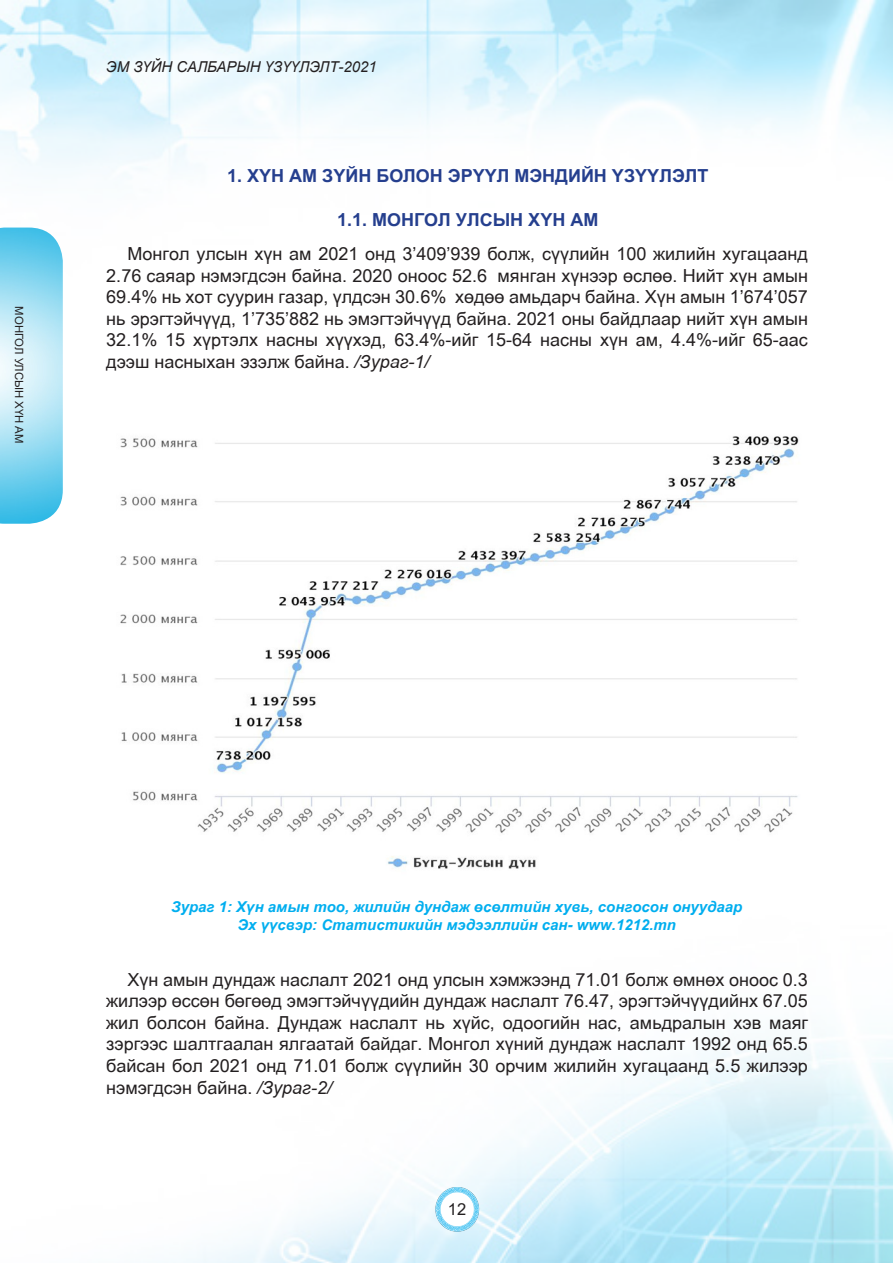
<style>
.page{position:relative;width:893px;height:1263px;background:#fff}
.page>*{position:absolute;margin:0;border:0;box-sizing:border-box;transform-origin:0 0}
.t1{font:18px/21.6px "Arial";color:#231f20;text-align:justify}
.t2{font:700 18px "Arial";color:#253f8e}
.t3{font:16.5px "Arial";color:#231f20}
.t4{font:italic 700 15px/18px "Arial";color:#00aeef;text-align:center}
.t5{font:italic 15px "Arial";color:#231f20}
.t6{font:11.25px "Arial";color:#231f20}
.s1{font-style:italic}
</style>
<div class="page">
<img style="left:0;top:0;width:893px;height:1263px">
<img style="left:433px;top:1183px;width:48px;height:50px">
<img style="left:111px;top:405px;width:691px;height:484px">
<img style="left:0;top:228px;width:63px;height:296px">
<p class="t6" style="left:27px;top:306px;width:138px;rotate:90deg">МОНГОЛ УЛСЫН ХҮН АМ</p>
<p class="t5" style="left:106px;top:57px;width:272px">ЭМ ЗҮЙН САЛБАРЫН ҮЗҮҮЛЭЛТ-2021</p>
<p class="t2" style="left:227px;top:166px;width:483px">1. ХҮН АМ ЗҮЙН БОЛОН ЭРҮҮЛ МЭНДИЙН ҮЗҮҮЛЭЛТ</p>
<p class="t2" style="left:337px;top:210px;width:263px">1.1. МОНГОЛ УЛСЫН ХҮН АМ</p>
<p class="t1" style="left:106px;top:243px;width:703px;text-indent:21px">Монгол улсын хүн ам 2021 онд 3’409’939 болж, сүүлийн 100 жилийн хугацаанд 2.76 саяар нэмэгдсэн байна. 2020 оноос 52.6 мянган хүнээр өслөө. Нийт хүн амын 69.4% нь хот суурин газар, үлдсэн 30.6% хөдөө амьдарч байна. Хүн амын 1’674’057 нь эрэгтэйчүүд, 1’735’882 нь эмэгтэйчүүд байна. 2021 оны байдлаар нийт хүн амын 32.1% 15 хүртэлх насны хүүхэд, 63.4%-ийг 15-64 насны хүн ам, 4.4%-ийг 65-аас дээш насныхан эзэлж байна. <span class="s1">/Зураг-1/</span></p>
<p class="t4" style="left:171px;top:898px;width:573px">Зураг 1: Хүн амын тоо, жилийн дундаж өсөлтийн хувь, сонгосон онуудаар<br>Эх үүсвэр: Статистикийн мэдээллийн сан- www.1212.mn</p>
<p class="t1" style="left:106px;top:969px;width:703px;text-indent:21px">Хүн амын дундаж наслалт 2021 онд улсын хэмжээнд 71.01 болж өмнөх оноос 0.3 жилээр өссөн бөгөөд эмэгтэйчүүдийн дундаж наслалт 76.47, эрэгтэйчүүдийнх 67.05 жил болсон байна. Дундаж наслалт нь хүйс, одоогийн нас, амьдралын хэв маяг зэргээс шалтгаалан ялгаатай байдаг. Монгол хүний дундаж наслалт 1992 онд 65.5 байсан бол 2021 онд 71.01 болж сүүлийн 30 орчим жилийн хугацаанд 5.5 жилээр нэмэгдсэн байна. <span class="s1">/Зураг-2/</span></p>
<p class="t3" style="left:448px;top:1197px;width:20px">12</p>
</div>
